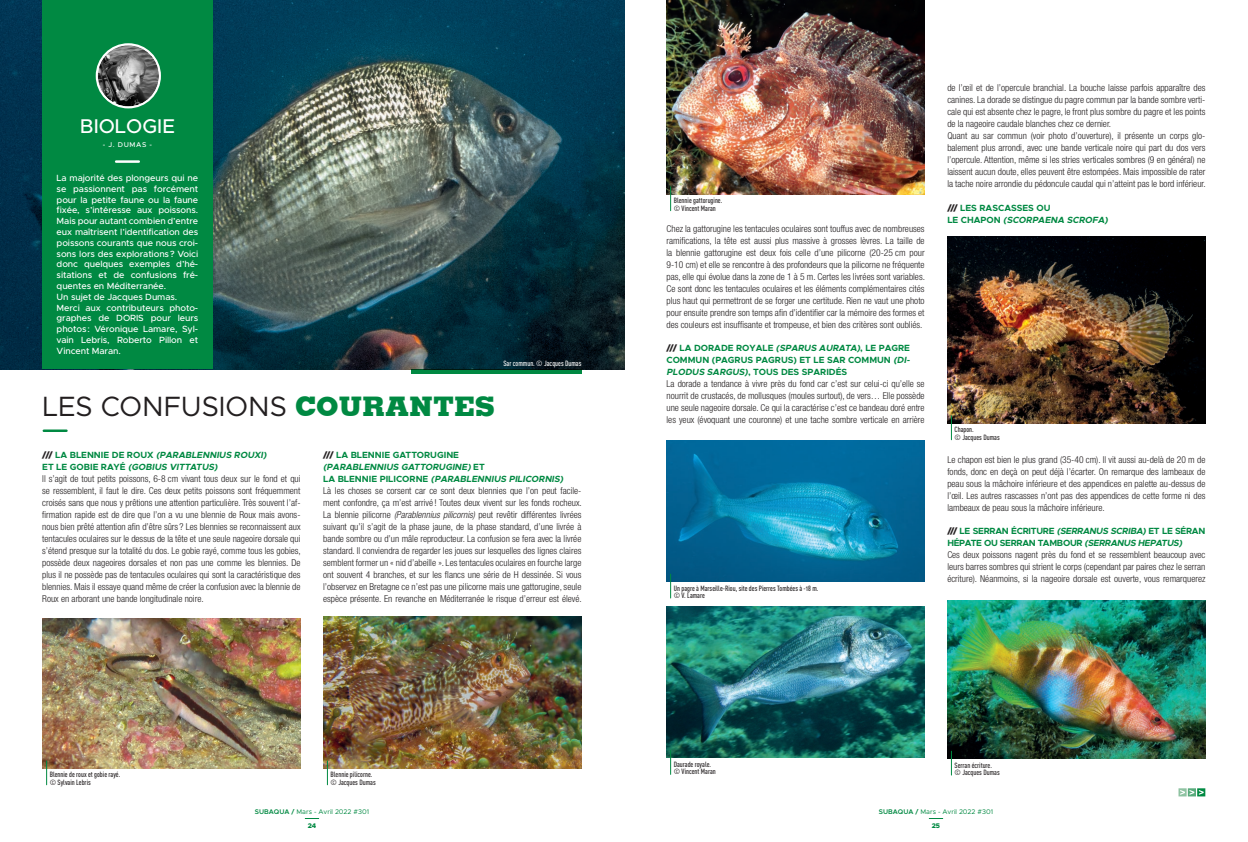
<style>
.page{position:relative;width:1248px;height:842px;background:#fff}
.page>*{position:absolute;margin:0;border:0;box-sizing:border-box;transform-origin:0 0}
.t1{font:28px "Metropolis";color:#231f20}
.t2{font:500 20px "Metropolis";color:#fff}
.t3{font:300 condensed 9.5px/12px "Helvetica Neue LT Std";color:#231f20;text-align:justify}
.t4{font:500 9px/10.8px "Metropolis";letter-spacing:-.01em;color:#fff}
.t5{font:italic 700 9px/11.8px "Metropolis";color:#008942}
.t6{font:700 9px/11.8px "Metropolis";color:#008942}
.t7{font:700 9px/12px "Metropolis";letter-spacing:-.03em;color:#008942}
.t8{font:7.5px/7.5px "DIN Cond Medium Alternate";color:#231f20}
.t9{font:7.5px "DIN Cond Medium Alternate";color:#fff}
.t10{font:500 7px "Metropolis";letter-spacing:.08em;color:#fff}
.t11{font:6.8px "Metropolis";color:#008942}
.t12{font:800 6.8px "Metropolis";color:#008942}
.s1{font-family:"Memphis";font-weight:800;font-size:27px;color:#008942}
.s2{font-weight:800;font-style:normal;color:#231f20}
.s3{font-style:normal}
.s4{font-style:italic}
.s5{font-weight:800;color:#231f20}
.s6{font-weight:600}
</style>
<div class="page">
<svg style="left:305px;top:818px;width:14px;height:1px"></svg>
<svg style="left:928px;top:818px;width:15px;height:1px"></svg>
<img style="left:0;top:0;width:624px;height:369px">
<svg style="left:411px;top:369px;width:170px;height:4px"></svg>
<div style="left:42px;top:0;width:170px;height:369px;background:#008942"></div>
<hr style="left:116px;top:160px;width:23px;height:3px;background:#fff">
<hr style="left:44px;top:429px;width:22px;height:3px;background:#008942">
<img style="left:98px;top:45px;width:61px;height:61px">
<div style="left:96px;top:43px;width:65px;height:65px;border:2px solid #fff;border-radius:50%"></div>
<svg style="left:1178px;top:788px;width:27px;height:8px"></svg>
<img style="left:43px;top:618px;width:257px;height:150px">
<svg style="left:46px;top:761px;width:1px;height:24px"></svg>
<img style="left:666px;top:440px;width:258px;height:141px">
<svg style="left:670px;top:574px;width:1px;height:24px"></svg>
<img style="left:666px;top:607px;width:258px;height:151px">
<svg style="left:670px;top:750px;width:1px;height:24px"></svg>
<img style="left:947px;top:237px;width:258px;height:186px">
<svg style="left:950px;top:416px;width:1px;height:24px"></svg>
<img style="left:947px;top:600px;width:258px;height:158px">
<svg style="left:950px;top:751px;width:1px;height:24px"></svg>
<img style="left:323px;top:617px;width:258px;height:151px">
<svg style="left:327px;top:761px;width:1px;height:24px"></svg>
<img style="left:666px;top:0;width:258px;height:194px">
<svg style="left:670px;top:187px;width:1px;height:24px"></svg>
<h2 class="t2" style="left:80px;top:114px;width:97px">BIOLOGIE</h2>
<p class="t10" style="left:103px;top:140px;width:51px">- J. DUMAS -</p>
<p class="t4" style="left:57px;top:172px;width:143px">La majorité des plongeurs qui ne se passionnent pas forcément pour la petite faune ou la faune fixée, s’intéresse aux poissons.<br>Mais pour autant combien d’entre eux maîtrisent l’identification des poissons courants que nous croi&shy;sons lors des explorations? Voici donc quelques exemples d’hé&shy;sitations et de confusions fré&shy;quentes en Méditerranée.<br>Un sujet de Jacques Dumas.<br>Merci aux contributeurs photo&shy;graphes de DORIS pour leurs photos: Véronique Lamare, Syl&shy;vain Lebris, Roberto Pillon et<br>Vincent Maran.</p>
<p class="t9" style="left:503px;top:359px;width:79px">Sar commun. © Jacques Dumas</p>
<h1 class="t1" style="left:43px;top:389px;width:453px">LES CONFUSIONS <span class="s1">COURANTES</span></h1>
<p class="t5" style="left:42px;top:449px;width:228px"><span class="s2">///</span> <span class="s3">L A B L E N N I E D E R O U X</span> (PARABLENNIUS ROUXI)<br><span class="s3">E T L E G O B I E R AY É</span> (GOBIUS VITTATUS)</p>
<p class="t3" style="left:42px;top:473px;width:260px">Il s’agit de tout petits poissons, 6-8 cm vivant tous deux sur le fond et qui se ressemblent, il faut le dire. Ces deux petits poissons sont fréquemment croisés sans que nous y prêtions une attention particulière. Très souvent l’af&shy;firmation rapide est de dire que l’on a vu une blennie de Roux mais avons&shy;nous bien prêté attention afin d’être sûrs ? Les blennies se reconnaissent aux tentacules oculaires sur le dessus de la tête et une seule nageoire dorsale qui s’étend presque sur la totalité du dos. Le gobie rayé, comme tous les gobies, possède deux nageoires dorsales et non pas une comme les blennies. De plus il ne possède pas de tentacules oculaires qui sont la caractéristique des blennies. Mais il essaye quand même de créer la confusion avec la blennie de Roux en arborant une bande longitudinale noire.</p>
<p class="t5" style="left:323px;top:449px;width:244px"><span class="s2">///</span> <span class="s3">LA BLENNIE GATTORUGINE<br></span>(PARABLENNIUS GATTORUGINE)<span class="s3">E T<br>LA B L E N N I E P I L I C O R N E</span> (PARABLENNIUS PILICORNIS)</p>
<p class="t3" style="left:323px;top:484px;width:260px">Là les choses se corsent car ce sont deux blennies que l’on peut facile&shy;ment confondre, ça m’est arrivé ! Toutes deux vivent sur les fonds rocheux.<br>La blennie pilicorne <span class="s4">(Parablennius pilicornis)</span> peut revêtir différentes livrées suivant qu’il s’agit de la phase jaune, de la phase standard, d’une livrée à bande sombre ou d’un mâle reproducteur. La confusion se fera avec la livrée standard. Il conviendra de regarder les joues sur lesquelles des lignes claires semblent former un « nid d’abeille ». Les tentacules oculaires en fourche large ont souvent 4 branches, et sur les flancs une série de H dessinée. Si vous l’observez en Bretagne ce n’est pas une pilicorne mais une gattorugine, seule espèce présente. En revanche en Méditerranée le risque d’erreur est élevé.</p>
<p class="t8" style="left:50px;top:771px;width:72px">Blennie de roux et gobie rayé. © Sylvain Lebris</p>
<p class="t8" style="left:330px;top:771px;width:47px">Blennie pilicorne. © Jacques Dumas</p>
<p class="t8" style="left:673px;top:197px;width:50px">Blennie gattorugine. © Vincent Maran</p>
<p class="t3" style="left:666px;top:222px;width:260px">Chez la gattorugine les tentacules oculaires sont touffus avec de nombreuses ramifications, la tête est aussi plus massive à grosses lèvres. La taille de la blennie gattorugine est deux fois celle d’une pilicorne (20-25 cm pour 9-10 cm) et elle se rencontre à des profondeurs que la pilicorne ne fréquente pas, elle qui évolue dans la zone de 1 à 5 m. Certes les livrées sont variables.<br>Ce sont donc les tentacules oculaires et les éléments complémentaires cités plus haut qui permettront de se forger une certitude. Rien ne vaut une photo pour ensuite prendre son temps afin d’identifier car la mémoire des formes et des couleurs est insuffisante et trompeuse, et bien des critères sont oubliés.</p>
<p class="t6" style="left:666px;top:342px;width:246px"><span class="s5">///</span> LA DORADE ROYALE <span class="s4">(SPARUS AURATA)</span>, LE PAGRE<br>COMMUN (PAGRUS PAGRUS) ET LE SAR COMMUN <span class="s4">(DI-<br>PLODUS SARGUS)</span>, TOUS DES SPARIDÉS</p>
<p class="t3" style="left:666px;top:377px;width:259px">La dorade a tendance à vivre près du fond car c’est sur celui-ci qu’elle se nourrit de crustacés, de mollusques (moules surtout), de vers… Elle possède une seule nageoire dorsale. Ce qui la caractérise c’est ce bandeau doré entre les yeux (évoquant une couronne) et une tache sombre verticale en arrière</p>
<p class="t8" style="left:673px;top:584px;width:146px">Un pagre à Marseille-Riou, site des Pierres Tombées à -18 m. © V. Lamare</p>
<p class="t3" style="left:947px;top:82px;width:260px;text-align:left">de l’œil et de l’opercule branchial. La bouche laisse parfois apparaître des canines. La dorade se distingue du pagre commun par la bande sombre verti&shy;cale qui est absente chez le pagre, le front plus sombre du pagre et les points de la nageoire caudale blanches chez ce dernier.<br>Quant au sar commun (voir photo d’ouverture), il présente un corps glo&shy;balement plus arrondi, avec une bande verticale noire qui part du dos vers l’opercule. Attention, même si les stries verticales sombres (9 en général) ne laissent aucun doute, elles peuvent être estompées. Mais impossible de rater la tache noire arrondie du pédoncule caudal qui n’atteint pas le bord inférieur.</p>
<p class="t6" style="left:947px;top:202px;width:164px"><span class="s5">///</span> LES RASCASSES OU<br>L E C H A P O N <span class="s4">(SCORPAENA SCROFA)</span></p>
<p class="t8" style="left:954px;top:426px;width:47px">Chapon.<br>© Jacques Dumas</p>
<p class="t3" style="left:947px;top:453px;width:259px">Le chapon est bien le plus grand (35-40 cm). Il vit aussi au-delà de 20 m de fonds, donc en deçà on peut déjà l’écarter. On remarque des lambeaux de peau sous la mâchoire inférieure et des appendices en palette au-dessus de l’œil. Les autres rascasses n’ont pas des appendices de cette forme ni des lambeaux de peau sous la mâchoire inférieure.</p>
<p class="t7" style="left:947px;top:525px;width:259px"><span class="s5">///</span> LE SERRAN ÉCRITURE <span class="s4">(SERRANUS SCRIBA)</span>ET LE SÉRAN<br>HÉPATE OU SERRAN TAMBOUR <span class="s4">(SERRANUS HEPATUS)</span></p>
<p class="t3" style="left:947px;top:548px;width:259px">Ces deux poissons nagent près du fond et se ressemblent beaucoup avec leurs barres sombres qui strient le corps (cependant par paires chez le serran écriture). Néanmoins, si la nageoire dorsale est ouverte, vous remarquerez</p>
<p class="t8" style="left:673px;top:760px;width:44px">Daurade royale. © Vincent Maran</p>
<p class="t8" style="left:954px;top:761px;width:47px">Serran écriture. © Jacques Dumas</p>
<p class="t11" style="left:255px;top:807px;width:116px"><span class="s6">SUBAQUA /</span> Mars - Avril 2022 #301</p>
<p class="t11" style="left:878px;top:807px;width:116px"><span class="s6">SUBAQUA /</span> Mars - Avril 2022 #301</p>
<p class="t12" style="left:308px;top:821px;width:10px">24</p>
<p class="t12" style="left:931px;top:821px;width:10px">25</p>
</div>
